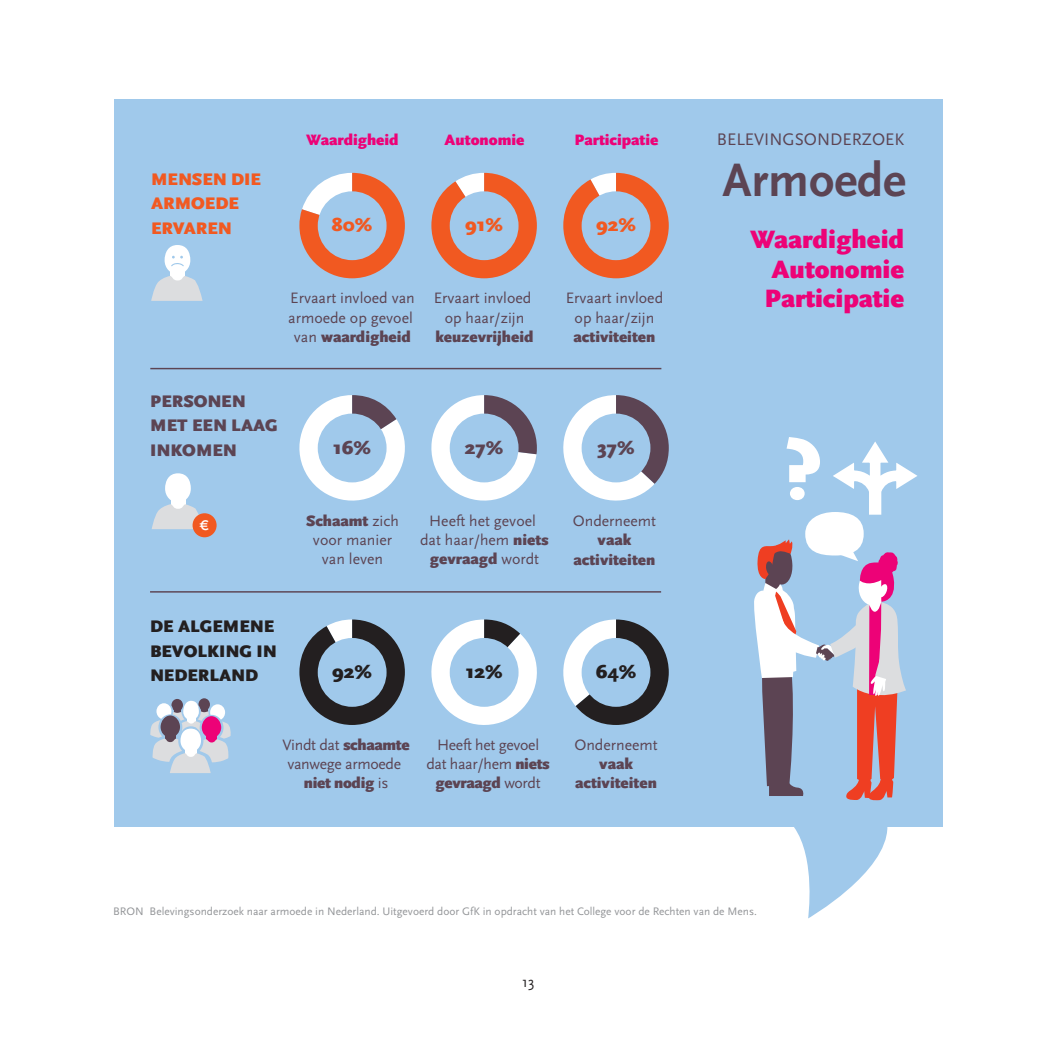
<style>
.page{position:relative;width:1042px;height:1042px;background:#fff}
.page>*{position:absolute;margin:0;border:0;box-sizing:border-box;transform-origin:0 0}
.t1{font:700 49px "Scala Sans OT";color:#5c4453}
.t2{font:900 26.25px/29.8px "Scala Sans OT";color:#ed0277;text-align:justify}
.t3{font:19.78px "Scala Sans OT";color:#fff}
.t4{font:900 19.25px "Scala Sans OT";color:#5c4453}
.t5{font:900 19.25px "Scala Sans OT";color:#231f20}
.t6{font:900 19.25px "Scala Sans OT";color:#f15921}
.t7{font:900 17.5px/24.5px "Scala Sans OT";color:#231f20}
.t8{font:900 17.5px/24.5px "Scala Sans OT";color:#5c4453}
.t9{font:900 17.5px/24.5px "Scala Sans OT";color:#f15921}
.t10{font:17.5px "Scala Sans OT";color:#5c4453}
.t11{font:15.75px/19.2px "Scala Sans OT";color:#5c4453;text-align:center}
.t12{font:15.75px/19.2px "Scala Sans OT";letter-spacing:-.02em;color:#5c4453;text-align:center}
.t13{font:900 15.75px/19.2px "Scala Sans OT";color:#5c4453;text-align:center}
.t14{font:900 15.75px "Scala Sans OT";color:#ed0277}
.t15{font:15.05px "Scala Sans OT";color:#231f20}
.t16{font:11.38px "Scala Sans OT";color:#939598}
.s1{font-weight:900}
.s2{font-weight:400}
</style>
<div class="page">
<div style="left:114px;top:99px;width:829px;height:728px;background:#a0c9eb"></div>
<svg style="left:794px;top:827px;width:93px;height:91px"></svg>
<svg style="left:299px;top:395px;width:106px;height:106px"></svg>
<div style="left:318px;top:413px;width:68px;height:69px;background:#a0c9eb;border-radius:50%"></div>
<svg style="left:299px;top:619px;width:106px;height:106px"></svg>
<div style="left:318px;top:638px;width:68px;height:69px;background:#a0c9eb;border-radius:50%"></div>
<svg style="left:299px;top:173px;width:106px;height:105px"></svg>
<div style="left:318px;top:191px;width:68px;height:69px;background:#a0c9eb;border-radius:50%"></div>
<hr style="left:150px;top:368px;width:511px;height:1px;background:#5c4453">
<svg style="left:150px;top:698px;width:81px;height:75px"></svg>
<div style="left:180px;top:728px;width:21px;height:24px;background:#fff;border-radius:50%"></div>
<svg style="left:431px;top:395px;width:106px;height:106px"></svg>
<div style="left:450px;top:413px;width:68px;height:69px;background:#a0c9eb;border-radius:50%"></div>
<svg style="left:431px;top:619px;width:106px;height:106px"></svg>
<div style="left:450px;top:638px;width:68px;height:69px;background:#a0c9eb;border-radius:50%"></div>
<svg style="left:431px;top:173px;width:106px;height:105px"></svg>
<div style="left:450px;top:191px;width:68px;height:69px;background:#a0c9eb;border-radius:50%"></div>
<svg style="left:563px;top:395px;width:106px;height:106px"></svg>
<div style="left:581px;top:413px;width:69px;height:69px;background:#a0c9eb;border-radius:50%"></div>
<svg style="left:563px;top:619px;width:106px;height:106px"></svg>
<div style="left:581px;top:638px;width:69px;height:69px;background:#a0c9eb;border-radius:50%"></div>
<svg style="left:563px;top:173px;width:106px;height:105px"></svg>
<div style="left:581px;top:191px;width:69px;height:69px;background:#a0c9eb;border-radius:50%"></div>
<div style="left:171px;top:497px;width:14px;height:16px;background:#fff"></div>
<svg style="left:152px;top:504px;width:50px;height:25px"></svg>
<div style="left:165px;top:473px;width:26px;height:29px;background:#fff;border-radius:50%"></div>
<div style="left:193px;top:513px;width:24px;height:24px;background:#f15921;border-radius:50%"></div>
<div style="left:805px;top:512px;width:58px;height:43px;background:#fff;border-radius:50%"></div>
<svg style="left:754px;top:539px;width:152px;height:261px"></svg>
<svg style="left:786px;top:437px;width:34px;height:63px"></svg>
<svg style="left:833px;top:441px;width:84px;height:74px"></svg>
<div style="left:171px;top:269px;width:14px;height:16px;background:#fff"></div>
<svg style="left:151px;top:276px;width:52px;height:25px"></svg>
<div style="left:165px;top:245px;width:25px;height:29px;background:#fff;border-radius:50%"></div>
<svg style="left:171px;top:256px;width:13px;height:10px"></svg>
<hr style="left:150px;top:591px;width:511px;height:1px;background:#5c4453">
<p class="t9" style="left:151px;top:167px;width:111px">MENSEN DIE<br>ARMOEDE<br>ERVAREN</p>
<p class="t14" style="left:306px;top:131px;width:94px">Waardigheid</p>
<p class="t14" style="left:445px;top:131px;width:81px">Autonomie</p>
<p class="t14" style="left:574px;top:131px;width:85px">Participatie</p>
<p class="t6" style="left:332px;top:214px;width:42px">80%</p>
<p class="t6" style="left:465px;top:214px;width:39px">91%</p>
<p class="t6" style="left:596px;top:214px;width:41px">92%</p>
<p class="t11" style="left:288px;top:289px;width:128px">Ervaart invloed van armoede op gevoel van <span class="s1">waardigheid</span></p>
<p class="t8" style="left:150px;top:389px;width:129px">PERSONEN<br>MET EEN LAAG<br>INKOMEN</p>
<p class="t4" style="left:333px;top:436px;width:39px">16%</p>
<p class="t11" style="left:434px;top:289px;width:101px">Ervaart invloed op haar/zijn <span class="s1">keuzevrijheid</span></p>
<p class="t4" style="left:465px;top:436px;width:40px">27%</p>
<p class="t11" style="left:566px;top:289px;width:99px">Ervaart invloed op haar/zijn <span class="s1">activiteiten</span></p>
<p class="t4" style="left:597px;top:436px;width:39px">37%</p>
<p class="t3" style="left:199px;top:513px;width:11px">€</p>
<p class="t7" style="left:150px;top:614px;width:128px">DE ALGEMENE<br>BEVOLKING IN<br>NEDERLAND</p>
<p class="t11" style="left:306px;top:511px;width:94px"><span class="s1">Schaamt</span> zich voor manier van leven</p>
<p class="t11" style="left:420px;top:511px;width:130px">Heeft het gevoel dat haar/hem <span class="s1">niets gevraagd</span> wordt</p>
<p class="t13" style="left:573px;top:511px;width:85px"><span class="s2">Onderneemt </span>vaak activiteiten</p>
<p class="t5" style="left:332px;top:661px;width:41px">92%</p>
<p class="t5" style="left:466px;top:661px;width:38px">12%</p>
<p class="t5" style="left:596px;top:661px;width:42px">64%</p>
<p class="t12" style="left:282px;top:735px;width:129px">Vindt dat <span class="s1">schaamte </span>vanwege armoede <span class="s1">niet nodig</span> is</p>
<p class="t12" style="left:426px;top:735px;width:125px">Heeft het gevoel dat haar/hem <span class="s1">niets gevraagd</span> wordt</p>
<p class="t13" style="left:574px;top:735px;width:85px"><span class="s2">Onderneemt </span>vaak activiteiten</p>
<p class="t10" style="left:717px;top:130px;width:189px">BELEVINGSONDERZOEK</p>
<p class="t1" style="left:722px;top:152px;width:185px">Armoede</p>
<p class="t2" style="left:764px;top:225px;width:141px;text-indent:-14px">Waardigheid Autonomie Participatie</p>
<p class="t16" style="left:113px;top:905px;width:645px">BRON Belevingsonderzoek naar armoede in Nederland. Uitgevoerd door GfK in opdracht van het College voor de Rechten van de Mens.</p>
<p class="t15" style="left:522px;top:973px;width:14px">13</p>
</div>
